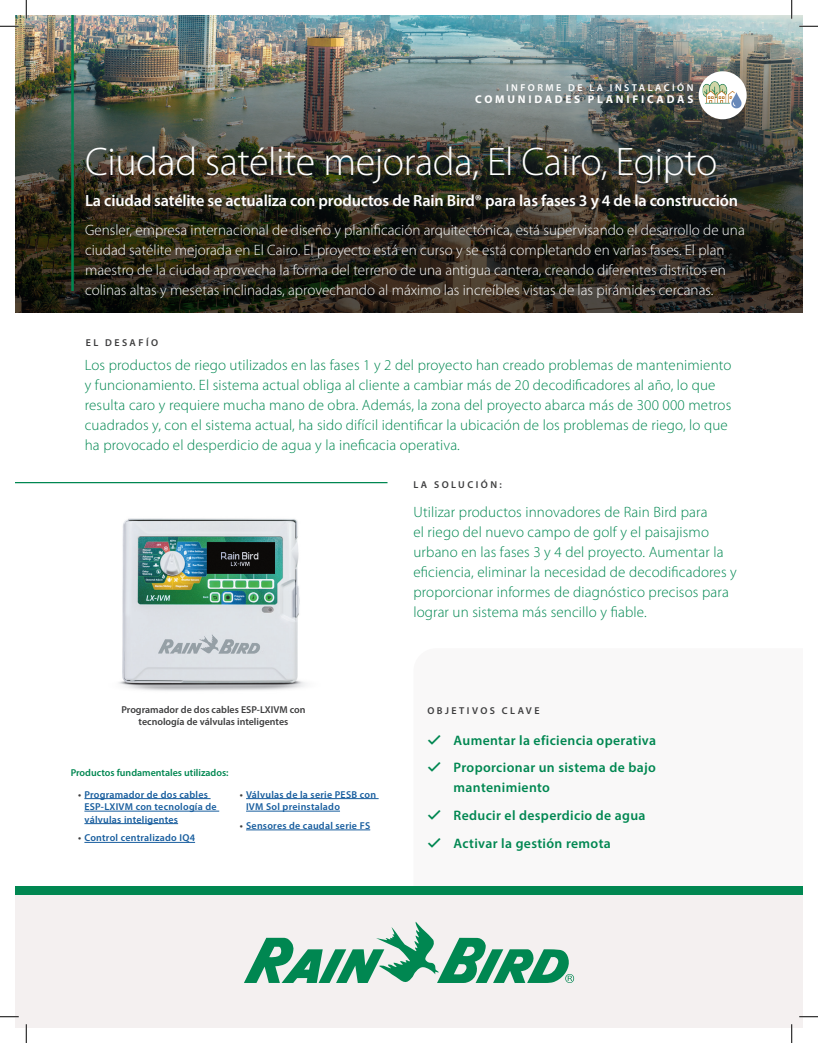
<style>
.page{position:relative;width:818px;height:1043px;background:#fff}
.page>*{position:absolute;margin:0;border:0;box-sizing:border-box;transform-origin:0 0}
.Standard_CS_Title{font:300 40px "Myriad Pro";letter-spacing:-.01em;color:#fff}
.Subtitle{font:600 16.25px "Myriad Pro";letter-spacing:-.01em;color:#fff}
.Challenge___Solution{font:300 15px/20px "Myriad Pro";letter-spacing:.01em;color:#008751}
.t1{font:300 15px/20px "Myriad Pro";color:#fff}
.Bullets__Key_Objecti{font:600 13.75px/20px "Myriad Pro";letter-spacing:.025em;color:#008751}
.Subtitle__CAPS{font:700 11.25px "Myriad Pro";letter-spacing:.245em;color:#fff}
.t2{font:600 10px/12.5px "Myriad Pro";letter-spacing:.025em;color:#175d9e}
.Subtitle__CAPS-2{font:600 10px/12.5px "Myriad Pro";color:#3e3e3f;text-align:center}
.Subtitle__CAPS-3{font:600 10px "Myriad Pro";letter-spacing:.245em;color:#3e3e3f}
.Green_-_small_head{font:600 10px "Myriad Pro";color:#008751}
.Subtitle__CAPS-4{font:600 10px "Myriad Pro";letter-spacing:.245em;color:#fff}
.s1{color:#3e3e3f}
</style>
<div class="page">
<img style="left:15px;top:15px;width:787px;height:29px">
<img style="left:15px;top:44px;width:787px;height:269px">
<div style="left:15px;top:895px;width:787px;height:133px;background:#f4f0f0"></div>
<svg style="left:244px;top:922px;width:330px;height:61px"></svg>
<div style="left:15px;top:886px;width:787px;height:8px;background:#008751"></div>
<img style="left:119px;top:518px;width:187px;height:173px">
<hr style="left:71px;top:15px;width:3px;height:276px;background:#008751">
<div style="left:698px;top:71px;width:48px;height:48px;background:#fff;border-radius:50%"></div>
<img style="left:702px;top:81px;width:40px;height:28px">
<hr style="left:15px;top:482px;width:372px;height:1px;background:#008751">
<hr style="left:84px;top:798px;width:126px;height:1px;background:#175d9e">
<hr style="left:84px;top:810px;width:135px;height:1px;background:#175d9e">
<hr style="left:84px;top:823px;width:94px;height:1px;background:#175d9e">
<hr style="left:84px;top:842px;width:111px;height:1px;background:#175d9e">
<hr style="left:246px;top:798px;width:132px;height:1px;background:#175d9e">
<hr style="left:246px;top:810px;width:94px;height:1px;background:#175d9e">
<hr style="left:246px;top:829px;width:124px;height:1px;background:#175d9e">
<svg style="left:0;top:25px;width:19px;height:2px"></svg>
<svg style="left:799px;top:25px;width:19px;height:2px"></svg>
<svg style="left:0;top:1016px;width:19px;height:1px"></svg>
<svg style="left:799px;top:1015px;width:19px;height:2px"></svg>
<svg style="left:25px;top:0;width:2px;height:19px"></svg>
<svg style="left:25px;top:1024px;width:2px;height:18px"></svg>
<svg style="left:790px;top:0;width:2px;height:19px"></svg>
<svg style="left:791px;top:1024px;width:1px;height:18px"></svg>
<p class="Subtitle__CAPS-4" style="left:506px;top:81px;width:189px">INFORME DE LA INSTALACIÓN</p>
<p class="Subtitle__CAPS" style="left:475px;top:92px;width:220px">COMUNIDADES PLANIFICADAS</p>
<p class="Standard_CS_Title" style="left:85px;top:137px;width:634px">Ciudad satélite mejorada, El Cairo, Egipto</p>
<p class="Subtitle" style="left:85px;top:190px;width:654px">La ciudad satélite se actualiza con productos de Rain Bird® para las fases 3 y 4 de la construcción</p>
<p class="t1" style="left:85px;top:220px;width:661px">Gensler, empresa internacional de diseño y planificación arquitectónica, está supervisando el desarrollo de una ciudad satélite mejorada en El Cairo. El proyecto está en curso y se está completando en varias fases. El plan maestro de la ciudad aprovecha la forma del terreno de una antigua cantera, creando diferentes distritos en colinas altas y mesetas inclinadas, aprovechando al máximo las increíbles vistas de las pirámides cercanas.</p>
<p class="Subtitle__CAPS-3" style="left:86px;top:336px;width:74px">EL DESAFÍO</p>
<p class="Challenge___Solution" style="left:85px;top:355px;width:648px">Los productos de riego utilizados en las fases 1 y 2 del proyecto han creado problemas de mantenimiento y funcionamiento. El sistema actual obliga al cliente a cambiar más de 20 decodificadores al año, lo que resulta caro y requiere mucha mano de obra. Además, la zona del proyecto abarca más de 300 000 metros cuadrados y, con el sistema actual, ha sido difícil identificar la ubicación de los problemas de riego, lo que ha provocado el desperdicio de agua y la ineficacia operativa.</p>
<p class="Subtitle__CAPS-3" style="left:413px;top:478px;width:90px">LA SOLUCIÓN:</p>
<p class="Challenge___Solution" style="left:413px;top:501px;width:325px">Utilizar productos innovadores de Rain Bird para<br>el riego del nuevo campo de golf y el paisajismo urbano en las fases 3 y 4 del proyecto. Aumentar la eficiencia, eliminar la necesidad de decodificadores y proporcionar informes de diagnóstico precisos para lograr un sistema más sencillo y fiable.</p>
<p class="Subtitle__CAPS-2" style="left:121px;top:702px;width:186px">Programador de dos cables ESP-LXIVM con tecnología de válvulas inteligentes</p>
<p class="Subtitle__CAPS-3" style="left:427px;top:704px;width:114px">OBJETIVOS CLAVE</p>
<p class="Bullets__Key_Objecti" style="left:453px;top:730px;width:204px">Aumentar la eficiencia operativa</p>
<p class="Bullets__Key_Objecti" style="left:453px;top:757px;width:204px">Proporcionar un sistema de bajo mantenimiento</p>
<p class="Bullets__Key_Objecti" style="left:453px;top:805px;width:193px">Reducir el desperdicio de agua</p>
<p class="Bullets__Key_Objecti" style="left:453px;top:832px;width:159px">Activar la gestión remota</p>
<p class="Green_-_small_head" style="left:71px;top:766px;width:159px">Productos fundamentales utilizados:</p>
<p class="t2" style="left:84px;top:787px;width:134px;text-indent:-6px"><span class="s1">•</span> Programador de dos cables<br>ESP-LXIVM con tecnología de válvulas inteligentes</p>
<p class="t2" style="left:78px;top:831px;width:118px"><span class="s1">•</span> Control centralizado IQ4</p>
<p class="t2" style="left:246px;top:787px;width:131px;text-indent:-6px"><span class="s1">•</span> Válvulas de la serie PESB con<br>IVM Sol preinstalado</p>
<p class="t2" style="left:240px;top:819px;width:132px"><span class="s1">•</span> Sensores de caudal serie FS</p>
</div>
